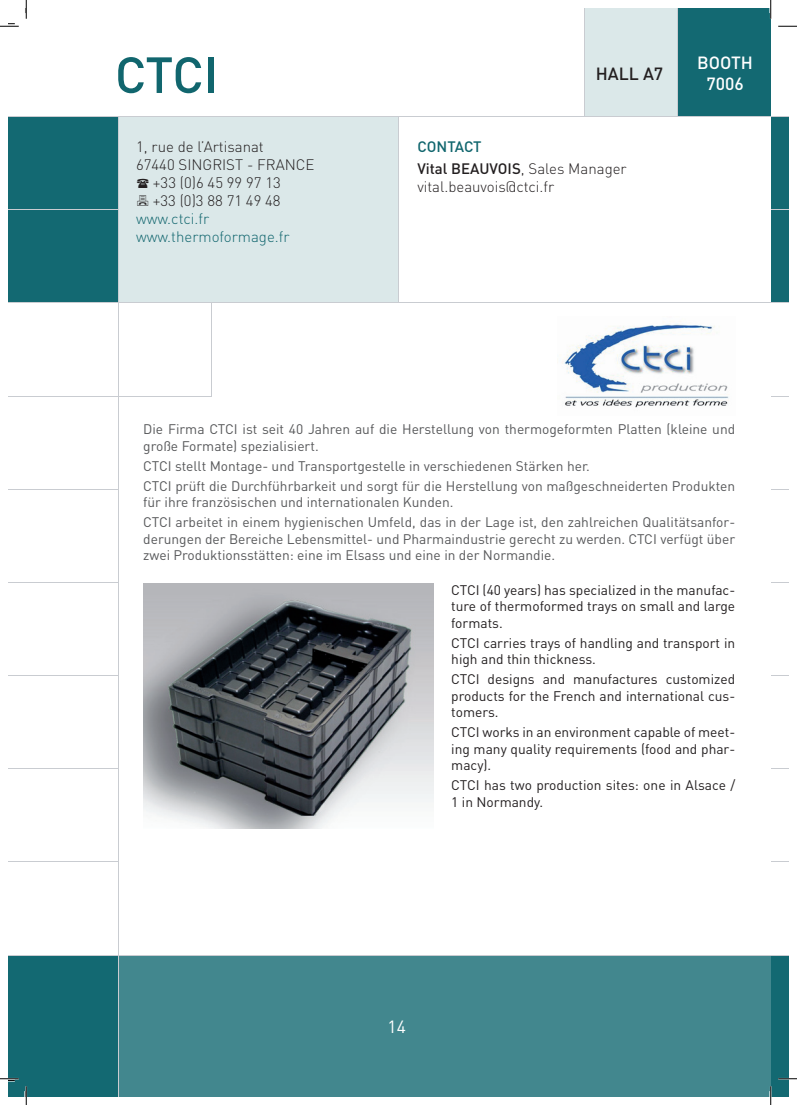
<style>
.page{position:relative;width:797px;height:1105px;background:#fff}
.page>*{position:absolute;margin:0;border:0;box-sizing:border-box;transform-origin:0 0}
.t1{font:500 50px "DIN";color:#11666e}
.t2{font:500 17.5px/21px "DIN";color:#fff}
.t3{font:500 17.5px "DIN";color:#231f20}
.t4{font:17.5px "DIN";color:#fff}
.t5{font:300 15px "DIN";color:#231f20}
.t6{font:300 15px/18px "DIN";color:#11666e}
.t7{font:500 15px/21.5px "DIN";color:#231f20}
.t8{font:500 15px "DIN";color:#11666e}
.t9{font:13.75px/16.5px "DIN";color:#57585a}
.t10{font:13.75px/16.5px "DIN";color:#231f20;text-align:justify}
.s1{color:#11666e}
.s2{font-weight:300}
</style>
<div class="page">
<div style="left:119px;top:955px;width:651px;height:141px;background:#42878e"></div>
<div style="left:9px;top:955px;width:110px;height:141px;background:#136972"></div>
<div style="left:677px;top:9px;width:93px;height:108px;background:#136972"></div>
<div style="left:584px;top:9px;width:93px;height:108px;background:#dbe8e9"></div>
<hr style="left:9px;top:489px;width:110px;height:1px;background:#c9ccd1">
<div style="left:9px;top:117px;width:110px;height:186px;background:#136972"></div>
<div style="left:119px;top:117px;width:278px;height:186px;background:#dbe8e9"></div>
<hr style="left:9px;top:209px;width:110px;height:1px;background:#c9ccd1">
<hr style="left:9px;top:303px;width:761px;height:1px;background:#c9ccd1">
<hr style="left:9px;top:396px;width:203px;height:1px;background:#c9ccd1">
<hr style="left:9px;top:582px;width:110px;height:1px;background:#c9ccd1">
<hr style="left:9px;top:675px;width:110px;height:1px;background:#c9ccd1">
<hr style="left:9px;top:767px;width:110px;height:1px;background:#c9ccd1">
<hr style="left:9px;top:861px;width:110px;height:1px;background:#c9ccd1">
<hr style="left:9px;top:955px;width:761px;height:1px;background:#c9ccd1">
<hr style="left:397px;top:117px;width:1px;height:186px;background:#c9ccd1">
<hr style="left:118px;top:117px;width:1px;height:979px;background:#c9ccd1">
<hr style="left:211px;top:303px;width:1px;height:93px;background:#c9ccd1">
<hr style="left:584px;top:9px;width:1px;height:108px;background:#c9ccd1">
<hr style="left:677px;top:9px;width:1px;height:108px;background:#c9ccd1">
<hr style="left:9px;top:116px;width:761px;height:1px;background:#c9ccd1">
<div style="left:770px;top:955px;width:18px;height:141px;background:#136972"></div>
<svg style="left:771px;top:489px;width:17px;height:1px"></svg>
<div style="left:770px;top:117px;width:18px;height:186px;background:#136972"></div>
<svg style="left:770px;top:209px;width:18px;height:1px"></svg>
<svg style="left:771px;top:396px;width:17px;height:1px"></svg>
<svg style="left:771px;top:582px;width:17px;height:1px"></svg>
<svg style="left:771px;top:675px;width:17px;height:1px"></svg>
<svg style="left:771px;top:861px;width:17px;height:1px"></svg>
<svg style="left:770px;top:955px;width:18px;height:1px"></svg>
<svg style="left:770px;top:116px;width:18px;height:1px"></svg>
<img style="left:562px;top:323px;width:167px;height:85px">
<img style="left:143px;top:583px;width:290px;height:246px">
<svg style="left:778px;top:25px;width:19px;height:2px"></svg>
<svg style="left:778px;top:1078px;width:19px;height:3px"></svg>
<svg style="left:0;top:0;width:27px;height:27px"></svg>
<svg style="left:0;top:1078px;width:27px;height:27px"></svg>
<svg style="left:769px;top:0;width:2px;height:25px"></svg>
<svg style="left:769px;top:1079px;width:2px;height:26px"></svg>
<h1 class="t1" style="left:115px;top:43px;width:96px">CTCI</h1>
<p class="t3" style="left:595px;top:62px;width:12px">HALL</p>
<p class="t3" style="left:643px;top:62px;width:22px">A7</p>
<p class="t5" style="left:136px;top:137px;width:129px">1, rue de l’Artisanat</p>
<p class="t5" style="left:136px;top:155px;width:180px">67440 SINGRIST - FRANCE</p>
<p class="t5" style="left:153px;top:173px;width:129px">+33 (0)6 45 99 97 13</p>
<p class="t5" style="left:153px;top:191px;width:129px">+33 (0)3 88 71 49 48</p>
<p class="t6" style="left:136px;top:209px;width:155px">www.ctci.fr www.thermoformage.fr</p>
<p class="t7" style="left:417px;top:135px;width:211px;text-indent:37px"><span class="s1">ACT<br></span>VITAL BEAUVOIS<span class="s2">, Sales Manager</span></p>
<p class="t5" style="left:417px;top:177px;width:138px">vital.beauvois@ctci.fr</p>
<p class="t8" style="left:417px;top:137px;width:20px">CONT</p>
<p class="t2" style="left:697px;top:52px;width:23px">BOOT</p>
<p class="t2" style="left:706px;top:52px;width:48px;text-indent:34px">H<br>7006</p>
<p class="t9" style="left:143px;top:421px;width:593px">Die Firma CTCI ist seit 40 Jahren auf die Herstellung von thermogeformten Platten (kleine und große Formate) spezialisiert.</p>
<p class="t9" style="left:143px;top:456px;width:593px;line-height:20px">CTCI stellt Montage- und Transportgestelle in verschiedenen Stärken her.<br>CTCI prüft die Durchführbarkeit und sorgt für die Herstellung von maßgeschneiderten Produkten</p>
<p class="t9" style="left:143px;top:492px;width:593px;line-height:20px">für ihre französischen und internationalen Kunden.<br>CTCI arbeitet in einem hygienischen Umfeld, das in der Lage ist, den zahlreichen Qualitätsanfor-</p>
<p class="t9" style="left:143px;top:530px;width:593px">derungen der Bereiche Lebensmittel- und Pharmaindustrie gerecht zu werden. CTCI verfügt über zwei Produktionsstätten: eine im Elsass und eine in der Normandie.</p>
<p class="t10" style="left:451px;top:581px;width:285px">CTCI (40 years) has specialized in the manufac&shy;ture of thermoformed trays on small and large formats.</p>
<p class="t10" style="left:451px;top:634px;width:285px">CTCI carries trays of handling and transport in high and thin thickness.</p>
<p class="t10" style="left:451px;top:671px;width:285px">CTCI designs and manufactures customized products for the French and international cus&shy;tomers.</p>
<p class="t10" style="left:451px;top:724px;width:285px">CTCI works in an environment capable of meet&shy;ing many quality requirements (food and phar&shy;macy).</p>
<p class="t10" style="left:451px;top:777px;width:285px">CTCI has two production sites: one in Alsace /<br>1 in Normandy.</p>
<p class="t4" style="left:387px;top:1015px;width:20px">14</p>
</div>
